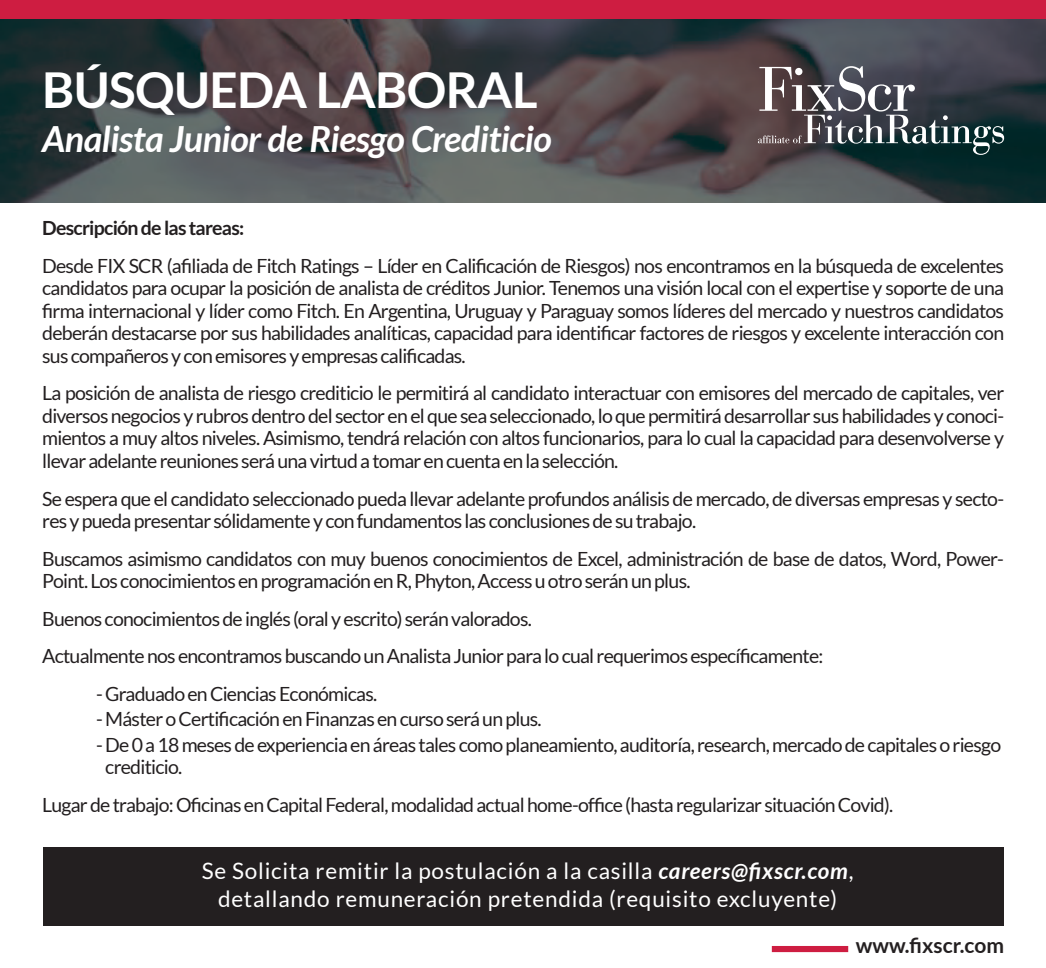
<style>
.page{position:relative;width:1046px;height:968px;background:#fff}
.page>*{position:absolute;margin:0;border:0;box-sizing:border-box;transform-origin:0 0}
.t1{font:700 49.5px "Lato";letter-spacing:-.015em;color:#fff}
.t2{font:italic 700 36px "Lato";letter-spacing:-.015em;color:#fff}
.t3{font:22.5px/28.5px "Lato";letter-spacing:.035em;color:#fff;text-align:center}
.t4{font:700 21px "Lato";color:#231f20}
.t5{font:19.5px/22.5px "Lato";letter-spacing:-.04em;color:#231f20}
.t6{font:700 19.5px "Lato";letter-spacing:-.04em;color:#231f20}
.s1{font-weight:700;font-style:italic}
</style>
<div class="page">
<svg style="left:0;top:19px;width:1046px;height:184px;background:#45474a"></svg>
<div style="left:0;top:0;width:1046px;height:19px;background:#ce1d41"></div>
<div style="left:43px;top:847px;width:961px;height:78px;background:#231f20"></div>
<div style="left:772px;top:945px;width:76px;height:6px;border:2px solid #ce1d41"></div>
<svg style="left:758px;top:66px;width:246px;height:89px;background:#54575d"></svg>
<h1 class="t1" style="left:42px;top:62px;width:497px">BÚSQUEDA LABORAL</h1>
<h2 class="t2" style="left:42px;top:118px;width:511px">Analista Junior de Riesgo Crediticio</h2>
<p class="t6" style="left:42px;top:217px;width:204px">Descripción de las tareas:</p>
<p class="t5" style="left:42px;top:254px;width:963px;text-align:justify">Desde FIX SCR (afiliada de Fitch Ratings – Líder en Calificación de Riesgos) nos encontramos en la búsqueda de excelentes candidatos para ocupar la posición de analista de créditos Junior. Tenemos una visión local con el expertise y soporte de una firma internacional y líder como Fitch. En Argentina, Uruguay y Paraguay somos líderes del mercado y nuestros candidatos deberán destacarse por sus habilidades analíticas, capacidad para identificar factores de riesgos y excelente interacción con sus compañeros y con emisores y empresas calificadas.</p>
<p class="t5" style="left:42px;top:382px;width:963px;text-align:justify">La posición de analista de riesgo crediticio le permitirá al candidato interactuar con emisores del mercado de capitales, ver diversos negocios y rubros dentro del sector en el que sea seleccionado, lo que permitirá desarrollar sus habilidades y conoci&shy;mientos a muy altos niveles. Asimismo, tendrá relación con altos funcionarios, para lo cual la capacidad para desenvolverse y llevar adelante reuniones será una virtud a tomar en cuenta en la selección.</p>
<p class="t5" style="left:42px;top:487px;width:963px">Se espera que el candidato seleccionado pueda llevar adelante profundos análisis de mercado, de diversas empresas y secto&shy;res y pueda presentar sólidamente y con fundamentos las conclusiones de su trabajo.</p>
<p class="t5" style="left:42px;top:547px;width:963px">Buscamos asimismo candidatos con muy buenos conocimientos de Excel, administración de base de datos, Word, Power-<br>Point. Los conocimientos en programación en R, Phyton, Access u otro serán un plus.</p>
<p class="t5" style="left:42px;top:599px;width:782px;line-height:37.5px">Buenos conocimientos de inglés (oral y escrito) serán valorados.<br>Actualmente nos encontramos buscando un Analista Junior para lo cual requerimos específicamente:</p>
<p class="t5" style="left:96px;top:682px;width:282px">- Graduado en Ciencias Económicas.</p>
<p class="t5" style="left:96px;top:707px;width:447px">- Máster o Certificación en Finanzas en curso será un plus.</p>
<p class="t5" style="left:105px;top:733px;width:897px;text-indent:-9px">- De 0 a 18 meses de experiencia en áreas tales como planeamiento, auditoría, research, mercado de capitales o riesgo crediticio.</p>
<p class="t5" style="left:42px;top:793px;width:852px">Lugar de trabajo: Oficinas en Capital Federal, modalidad actual home-office (hasta regularizar situación Covid).</p>
<p class="t3" style="left:202px;top:856px;width:653px">Se Solicita remitir la postulación a la casilla <span class="s1">careers@fixscr.com</span>, detallando remuneración pretendida (requisito excluyente)</p>
<p class="t4" style="left:855px;top:933px;width:150px">www.fixscr.com</p>
</div>
